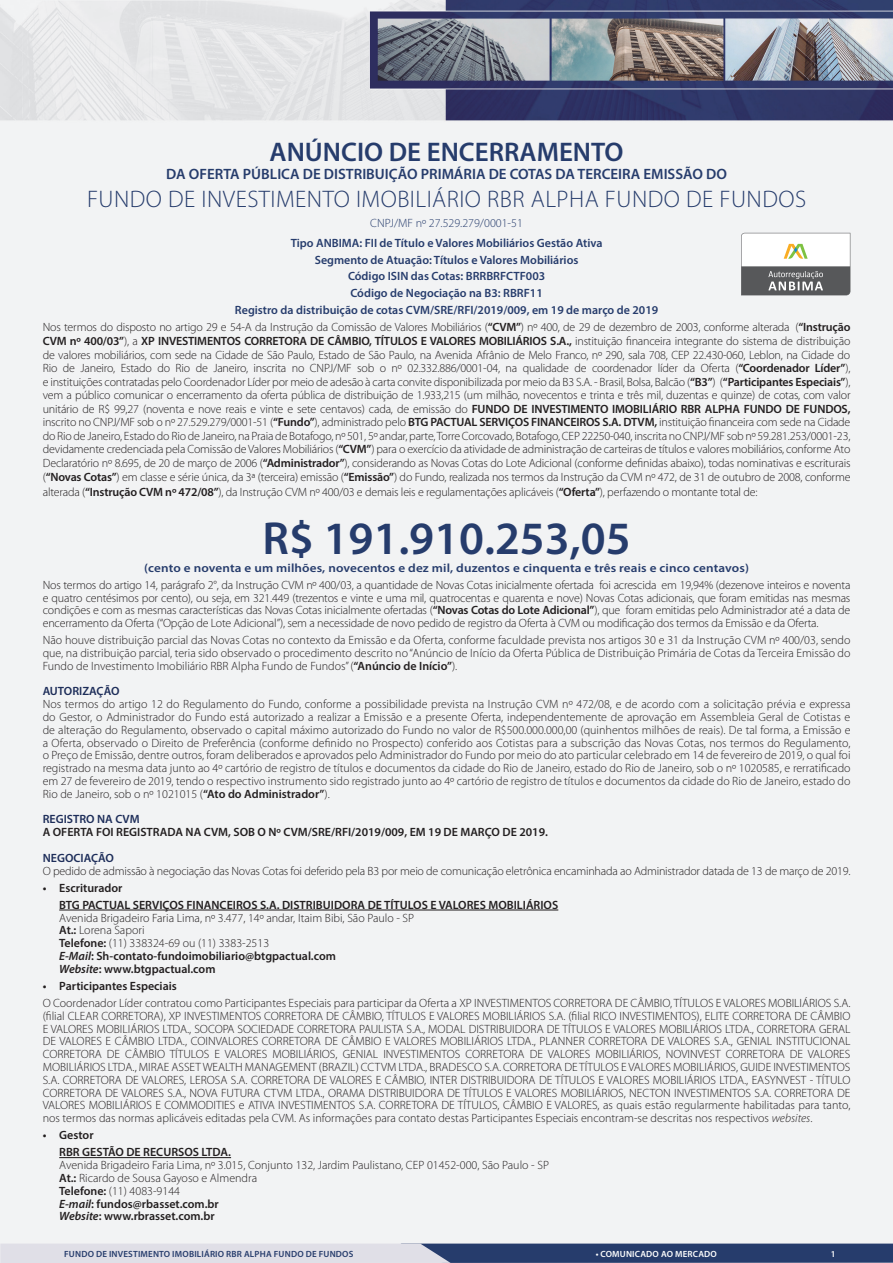
<style>
.page{position:relative;width:893px;height:1263px;background:#fff}
.page>*{position:absolute;margin:0;border:0;box-sizing:border-box;transform-origin:0 0}
.t1{font:600 46.5px "Myriad Pro";color:#263c6c}
.t2{font:600 27px "Myriad Pro";color:#263c6c}
.t3{font:300 24px "Myriad Pro";letter-spacing:.02em;color:#263c6c}
.t4{font:600 15px "Myriad Pro";color:#263c6c}
.t5{font:300 12px/12.8px "Myriad Pro";letter-spacing:-.005em;color:#231f20;text-align:justify}
.t6{font:600 12px "Myriad Pro";color:#231f20}
.t7{font:600 12px "Myriad Pro";color:#263c6c}
.t8{font:600 12px "Myriad Pro";color:#263c6c;scale:1.1 1}
.t9{font:600 12px "Myriad Pro";color:#1d2d59}
.t10{font:300 12px "Myriad Pro";color:#263c6c}
.Heading{font:600 9px "Myriad Pro";letter-spacing:.02em;color:#263c6c}
.Heading-2{font:600 9px "Myriad Pro";letter-spacing:.02em;color:#fff}
.s1{font-weight:600}
.s2{font-style:italic}
</style>
<div class="page">
<img style="left:0;top:0;width:893px;height:1243px">
<svg style="left:0;top:1243px;width:893px;height:20px;background:#848faa"></svg>
<hr style="left:59px;top:909px;width:499px;height:1px;background:#231f20">
<hr style="left:59px;top:1157px;width:172px;height:1px;background:#231f20">
<svg style="left:741px;top:233px;width:109px;height:62px"></svg>
<p class="t2" style="left:270px;top:134px;width:356px">ANÚNCIO DE ENCERRAMENTO</p>
<p class="t4" style="left:166px;top:164px;width:562px">DA OFERTA PÚBLICA DE DISTRIBUIÇÃO PRIMÁRIA DE COTAS DA TERCEIRA EMISSÃO DO</p>
<p class="t3" style="left:87px;top:186px;width:721px">FUNDO DE INVESTIMENTO IMOBILIÁRIO RBR ALPHA FUNDO DE FUNDOS</p>
<p class="t10" style="left:370px;top:216px;width:154px">CNPJ/MF nº 27.529.279/0001-51</p>
<p class="t7" style="left:291px;top:236px;width:313px">Tipo ANBIMA: FII de Título e Valores Mobiliários Gestão Ativa</p>
<p class="t7" style="left:315px;top:252px;width:265px">Segmento de Atuação: Títulos e Valores Mobiliários</p>
<p class="t7" style="left:348px;top:269px;width:199px">Código ISIN das Cotas: BRRBRFCTF003</p>
<p class="t7" style="left:350px;top:285px;width:194px">Código de Negociação na B3: RBRF11</p>
<p class="t7" style="left:235px;top:302px;width:425px">Registro da distribuição de cotas CVM/SRE/RFI/2019/009, em 19 de março de 2019</p>
<p class="t5" style="left:43px;top:321px;width:809px;line-height:13.5px">Nos termos do disposto no artigo 29 e 54-A da Instrução da Comissão de Valores Mobiliários (<span class="s1">“CVM”</span>) nº 400, de 29 de dezembro de 2003, conforme alterada (<span class="s1">“Instrução CVM nº 400/03”</span>), a <span class="s1">XP INVESTIMENTOS CORRETORA DE CÂMBIO, TÍTULOS E VALORES MOBILIÁRIOS S.A.,</span> instituição financeira integrante do sistema de distribuição de valores mobiliários, com sede na Cidade de São Paulo, Estado de São Paulo, na Avenida Afrânio de Melo Franco, nº 290, sala 708, CEP 22.430-060, Leblon, na Cidade do Rio de Janeiro, Estado do Rio de Janeiro, inscrita no CNPJ/MF sob o nº 02.332.886/0001-04, na qualidade de coordenador líder da Oferta (<span class="s1">“Coordenador Líder”</span>), e instituições contratadas pelo Coordenador Líder por meio de adesão à carta convite disponibilizada por meio da B3 S.A. - Brasil, Bolsa, Balcão (<span class="s1">“B3”</span>) (<span class="s1">“Participantes Especiais”</span>), vem a público comunicar o encerramento da oferta pública de distribuição de 1.933,215 (um milhão, novecentos e trinta e três mil, duzentas e quinze) de cotas, com valor unitário de R$ 99,27 (noventa e nove reais e vinte e sete centavos) cada, de emissão do <span class="s1">FUNDO DE INVESTIMENTO IMOBILIÁRIO RBR ALPHA FUNDO DE FUNDOS, </span>inscrito no CNPJ/MF sob o nº 27.529.279/0001-51 (<span class="s1">“Fundo”</span>), administrado pelo <span class="s1">BTG PACTUAL SERVIÇOS FINANCEIROS S.A. DTVM,</span> instituição financeira com sede na Cidade do Rio de Janeiro, Estado do Rio de Janeiro, na Praia de Botafogo, nº 501, 5º andar, parte, Torre Corcovado, Botafogo, CEP 22250-040, inscrita no CNPJ/MF sob nº 59.281.253/0001-23, devidamente credenciada pela Comissão de Valores Mobiliários (<span class="s1">“CVM”</span>) para o exercício da atividade de administração de carteiras de títulos e valores mobiliários, conforme Ato Declaratório nº 8.695, de 20 de março de 2006 (<span class="s1">“Administrador”</span>), considerando as Novas Cotas do Lote Adicional (conforme definidas abaixo), todas nominativas e escriturais (<span class="s1">“Novas Cotas”</span>) em classe e série única, da 3ª (terceira) emissão (<span class="s1">“Emissão”</span>) do Fundo, realizada nos termos da Instrução da CVM nº 472, de 31 de outubro de 2008, conforme</p>
<p class="t5" style="left:43px;top:485px;width:716px">alterada (<span class="s1">“Instrução CVM nº 472/08”</span>), da Instrução CVM nº 400/03 e demais leis e regulamentações aplicáveis (<span class="s1">“Oferta”</span>), perfazendo o montante total de:</p>
<p class="t1" style="left:263px;top:509px;width:370px">R$ 191.910.253,05</p>
<p class="t8" style="left:144px;top:560px;width:551px">(cento e noventa e um milhões, novecentos e dez mil, duzentos e cinquenta e três reais e cinco centavos)</p>
<p class="t5" style="left:43px;top:578px;width:809px">Nos termos do artigo 14, parágrafo 2°, da Instrução CVM nº 400/03, a quantidade de Novas Cotas inicialmente ofertada foi acrescida em 19,94% (dezenove inteiros e noventa e quatro centésimos por cento), ou seja, em 321.449 (trezentos e vinte e uma mil, quatrocentas e quarenta e nove) Novas Cotas adicionais, que foram emitidas nas mesmas condições e com as mesmas características das Novas Cotas inicialmente ofertadas (<span class="s1">“Novas Cotas do Lote Adicional”</span>), que foram emitidas pelo Administrador até a data de encerramento da Oferta (“Opção de Lote Adicional”), sem a necessidade de novo pedido de registro da Oferta à CVM ou modificação dos termos da Emissão e da Oferta.</p>
<p class="t5" style="left:43px;top:634px;width:809px">Não houve distribuição parcial das Novas Cotas no contexto da Emissão e da Oferta, conforme faculdade prevista nos artigos 30 e 31 da Instrução CVM nº 400/03, sendo que, na distribuição parcial, teria sido observado o procedimento descrito no “Anúncio de Início da Oferta Pública de Distribuição Primária de Cotas da Terceira Emissão do Fundo de Investimento Imobiliário RBR Alpha Fundo de Fundos” (<span class="s1">“Anúncio de Início”</span>).</p>
<p class="t9" style="left:43px;top:684px;width:78px">AUTORIZAÇÃO</p>
<p class="t5" style="left:43px;top:698px;width:809px">Nos termos do artigo 12 do Regulamento do Fundo, conforme a possibilidade prevista na Instrução CVM nº 472/08, e de acordo com a solicitação prévia e expressa do Gestor, o Administrador do Fundo está autorizado a realizar a Emissão e a presente Oferta, independentemente de aprovação em Assembleia Geral de Cotistas e de alteração do Regulamento, observado o capital máximo autorizado do Fundo no valor de R$500.000.000,00 (quinhentos milhões de reais). De tal forma, a Emissão e a Oferta, observado o Direito de Preferência (conforme definido no Prospecto) conferido aos Cotistas para a subscrição das Novas Cotas, nos termos do Regulamento, o Preço de Emissão, dentre outros, foram deliberados e aprovados pelo Administrador do Fundo por meio do ato particular celebrado em 14 de fevereiro de 2019, o qual foi registrado na mesma data junto ao 4º cartório de registro de títulos e documentos da cidade do Rio de Janeiro, estado do Rio de Janeiro, sob o nº 1020585, e rerratificado em 27 de fevereiro de 2019, tendo o respectivo instrumento sido registrado junto ao 4º cartório de registro de títulos e documentos da cidade do Rio de Janeiro, estado do Rio de Janeiro, sob o nº 1021015 (<span class="s1">“Ato do Administrador”</span>).</p>
<p class="t9" style="left:43px;top:812px;width:98px">REGISTRO NA CVM</p>
<p class="t6" style="left:43px;top:825px;width:507px">A OFERTA FOI REGISTRADA NA CVM, SOB O Nº CVM/SRE/RFI/2019/009, EM 19 DE MARÇO DE 2019.</p>
<p class="t9" style="left:43px;top:850px;width:73px">NEGOCIAÇÃO</p>
<p class="t5" style="left:43px;top:864px;width:809px">O pedido de admissão à negociação das Novas Cotas foi deferido pela B3 por meio de comunicação eletrônica encaminhada ao Administrador datada de 13 de março de 2019.</p>
<p class="t6" style="left:43px;top:880px;width:81px">• Escriturador</p>
<p class="t6" style="left:59px;top:897px;width:501px">BTG PACTUAL SERVIÇOS FINANCEIROS S.A. DISTRIBUIDORA DE TÍTULOS E VALORES MOBILIÁRIOS</p>
<p class="t5" style="left:59px;top:911px;width:356px">Avenida Brigadeiro Faria Lima, nº 3.477, 14º andar, Itaim Bibi, São Paulo - SP</p>
<p class="t5" style="left:59px;top:924px;width:87px"><span class="s1">At.:</span> Lorena Sapori</p>
<p class="t5" style="left:59px;top:937px;width:211px"><span class="s1">Telefone:</span> (11) 338324-69 ou (11) 3383-2513</p>
<p class="t6" style="left:59px;top:948px;width:278px"><span class="s2">E-Mail</span>: Sh-contato-fundoimobiliario@btgpactual.com</p>
<p class="t6" style="left:59px;top:961px;width:158px"><span class="s2">Website</span>: www.btgpactual.com</p>
<p class="t6" style="left:43px;top:978px;width:136px">• Participantes Especiais</p>
<p class="t5" style="left:43px;top:997px;width:809px">O Coordenador Líder contratou como Participantes Especiais para participar da Oferta a XP INVESTIMENTOS CORRETORA DE CÂMBIO, TÍTULOS E VALORES MOBILIÁRIOS S.A. (filial CLEAR CORRETORA), XP INVESTIMENTOS CORRETORA DE CÂMBIO, TÍTULOS E VALORES MOBILIÁRIOS S.A. (filial RICO INVESTIMENTOS), ELITE CORRETORA DE CÂMBIO E VALORES MOBILIÁRIOS LTDA., SOCOPA SOCIEDADE CORRETORA PAULISTA S.A., MODAL DISTRIBUIDORA DE TÍTULOS E VALORES MOBILIÁRIOS LTDA., CORRETORA GERAL DE VALORES E CÂMBIO LTDA., COINVALORES CORRETORA DE CÂMBIO E VALORES MOBILIÁRIOS LTDA., PLANNER CORRETORA DE VALORES S.A., GENIAL INSTITUCIONAL CORRETORA DE CÂMBIO TÍTULOS E VALORES MOBILIÁRIOS, GENIAL INVESTIMENTOS CORRETORA DE VALORES MOBILIÁRIOS, NOVINVEST CORRETORA DE VALORES MOBILIÁRIOS LTDA., MIRAE ASSET WEALTH MANAGEMENT (BRAZIL) CCTVM LTDA., BRADESCO S.A. CORRETORA DE TÍTULOS E VALORES MOBILIÁRIOS, GUIDE INVESTIMENTOS S.A. CORRETORA DE VALORES, LEROSA S.A. CORRETORA DE VALORES E CÂMBIO, INTER DISTRIBUIDORA DE TÍTULOS E VALORES MOBILIÁRIOS LTDA., EASYNVEST - TÍTULO CORRETORA DE VALORES S.A., NOVA FUTURA CTVM LTDA., ORAMA DISTRIBUIDORA DE TÍTULOS E VALORES MOBILIÁRIOS, NECTON INVESTIMENTOS S.A. CORRETORA DE VALORES MOBILIÁRIOS E COMMODITIES e ATIVA INVESTIMENTOS S.A. CORRETORA DE TÍTULOS, CÂMBIO E VALORES, as quais estão regularmente habilitadas para tanto, nos termos das normas aplicáveis editadas pela CVM. As informações para contato destas Participantes Especiais encontram-se descritas nos respectivos <span class="s2">websites</span>.</p>
<p class="t6" style="left:43px;top:1128px;width:52px">• Gestor</p>
<p class="t6" style="left:59px;top:1145px;width:173px">RBR GESTÃO DE RECURSOS LTDA.</p>
<p class="t5" style="left:59px;top:1159px;width:491px">Avenida Brigadeiro Faria Lima, nº 3.015, Conjunto 132, Jardim Paulistano, CEP 01452-000, São Paulo - SP</p>
<p class="t5" style="left:59px;top:1172px;width:199px"><span class="s1">At.:</span> Ricardo de Sousa Gayoso e Almendra</p>
<p class="t5" style="left:59px;top:1185px;width:122px"><span class="s1">Telefone:</span> (11) 4083-9144</p>
<p class="t6" style="left:59px;top:1196px;width:161px"><span class="s2">E-mail</span>: fundos@rbasset.com.br</p>
<p class="t6" style="left:59px;top:1209px;width:157px"><span class="s2">Website</span>: www.rbrasset.com.br</p>
<p class="Heading" style="left:64px;top:1248px;width:291px">FUNDO DE INVESTIMENTO IMOBILIÁRIO RBR ALPHA FUNDO DE FUNDOS</p>
<p class="Heading-2" style="left:596px;top:1248px;width:123px">• COMUNICADO AO MERCADO</p>
<p class="Heading-2" style="left:831px;top:1248px;width:6px">1</p>
</div>
